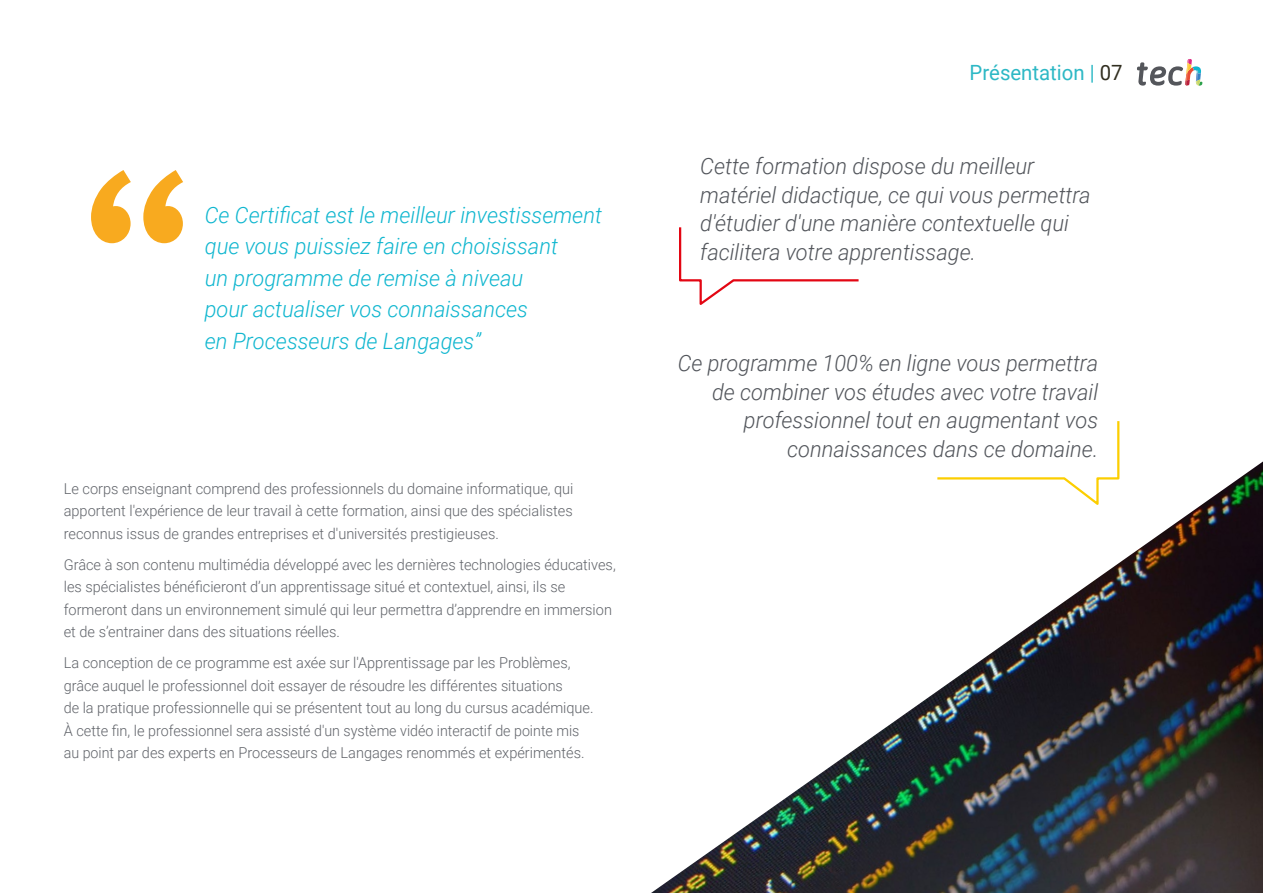
<style>
.page{position:relative;width:1263px;height:893px;background:#fff}
.page>*{position:absolute;margin:0;border:0;box-sizing:border-box;transform-origin:0 0}
.t1{font:italic 300 22.5px/28.5px "Roboto";color:#52555b;text-align:right}
.t2{font:italic 300 22.5px/31.5px "Roboto";color:#0fb6cf}
.t3{font:21px "Roboto";color:#2db8c5}
.t4{font:300 15px/22.5px "Roboto";color:#61646a}
.s1{color:#312e20}
</style>
<div class="page">
<svg style="left:91px;top:170px;width:92px;height:73px"></svg>
<svg style="left:1117px;top:421px;width:3px;height:40px"></svg>
<svg style="left:679px;top:227px;width:180px;height:78px"></svg>
<svg style="left:1137px;top:59px;width:65px;height:27px"></svg>
<img style="left:651px;top:461px;width:612px;height:432px">
<h1 class="t2" style="left:205px;top:198px;width:399px">Ce Certificat est le meilleur investissement que vous puissiez faire en choisissant<br>un programme de remise à niveau<br>pour actualiser vos connaissances<br>en Processeurs de Langages”</h1>
<p class="t4" style="left:64px;top:477px;width:511px;text-align:justify">Le corps enseignant comprend des professionnels du domaine informatique, qui apportent l'expérience de leur travail à cette formation, ainsi que des spécialistes reconnus issus de grandes entreprises et d'universités prestigieuses.</p>
<p class="t4" style="left:64px;top:553px;width:553px">Grâce à son contenu multimédia développé avec les dernières technologies éducatives, les spécialistes bénéficieront d’un apprentissage situé et contextuel, ainsi, ils se formeront dans un environnement simulé qui leur permettra d’apprendre en immersion et de s’entrainer dans des situations réelles.</p>
<p class="t4" style="left:64px;top:651px;width:531px">La conception de ce programme est axée sur l'Apprentissage par les Problèmes, grâce auquel le professionnel doit essayer de résoudre les différentes situations<br>de la pratique professionnelle qui se présentent tout au long du cursus académique.<br>À cette fin, le professionnel sera assisté d'un système vidéo interactif de pointe mis au point par des experts en Processeurs de Langages renommés et expérimentés.</p>
<h2 class="t3" style="left:970px;top:57px;width:155px">Présentation | <span class="s1">07</span></h2>
<h1 class="t1" style="left:700px;top:151px;width:392px;text-align:left">Cette formation dispose du meilleur matériel didactique, ce qui vous permettra d'étudier d'une manière contextuelle qui facilitera votre apprentissage.</h1>
<h1 class="t1" style="left:678px;top:348px;width:422px">Ce programme 100% en ligne vous permettra de combiner vos études avec votre travail professionnel tout en augmentant vos connaissances dans ce domaine.</h1>
</div>
